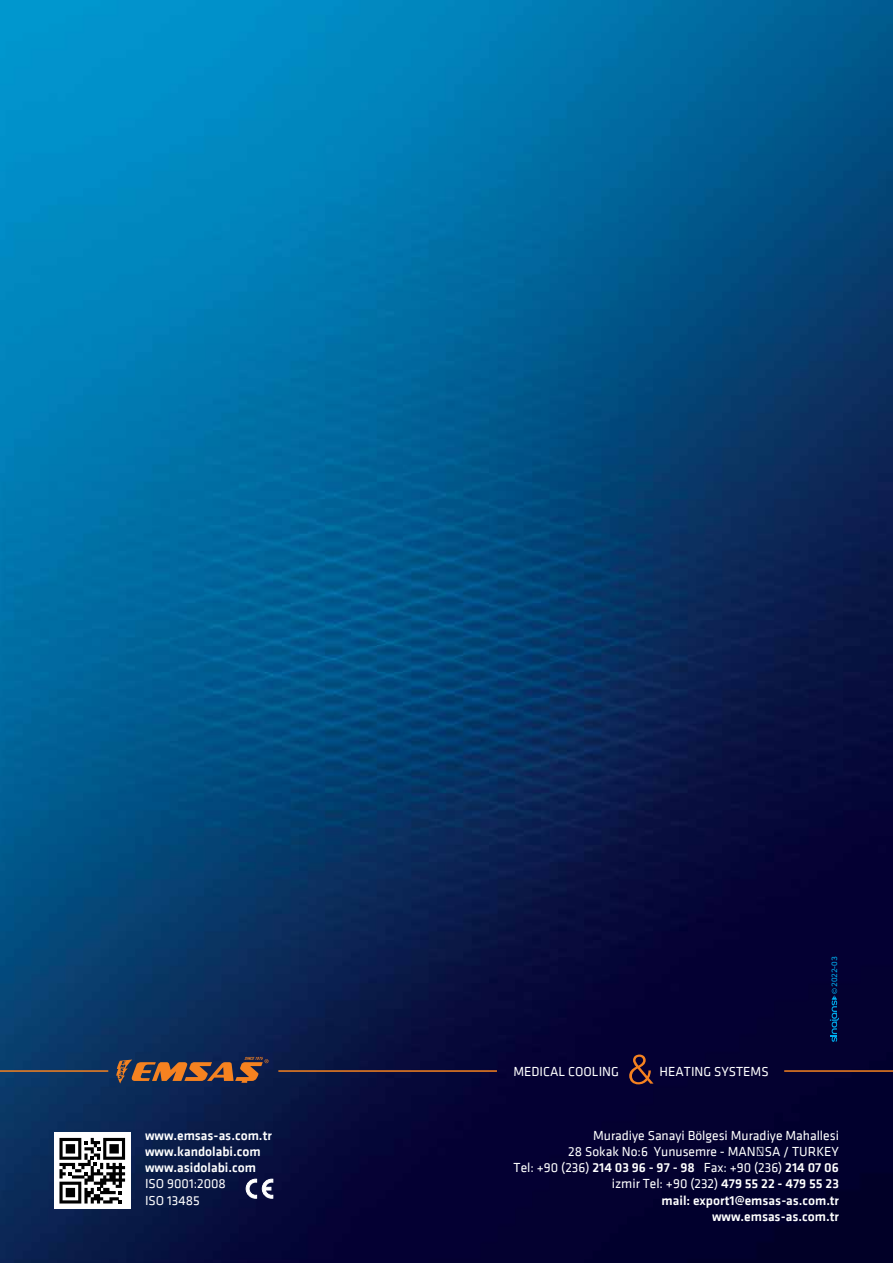
<style>
.page{position:relative;width:893px;height:1263px;background:#fff}
.page>*{position:absolute;margin:0;border:0;box-sizing:border-box;transform-origin:0 0}
.t1{font:13.5px/16.2px "Klavika";color:#fff}
.t2{font:13.5px/16.2px "Klavika KALIN";color:#fff}
.t3{font:8.55px "Kiro";color:#00aeef}
.s1{font-weight:500}
.s2{font-family:"Klavika KALIN"}
</style>
<div class="page">
<img style="left:0;top:0;width:893px;height:1263px">
<svg style="left:245px;top:1178px;width:29px;height:21px"></svg>
<div style="left:54px;top:1132px;width:77px;height:77px;background:#fff"></div>
<svg style="left:59px;top:1138px;width:66px;height:65px"></svg>
<svg style="left:116px;top:1057px;width:153px;height:26px;background:#6f4d3d"></svg>
<svg style="left:629px;top:1054px;width:24px;height:30px"></svg>
<hr style="left:784px;top:1070px;width:109px;height:2px;background:#f58220">
<hr style="left:0;top:1070px;width:108px;height:2px;background:#f58220">
<hr style="left:278px;top:1070px;width:219px;height:2px;background:#f58220">
<svg style="left:830px;top:988px;width:9px;height:54px"></svg>
<p class="t2" style="left:145px;top:1127px;width:128px">www.emsas-as.com.tr www.kandolabi.com www.asidolabi.com</p>
<p class="t1" style="left:145px;top:1176px;width:82px">ISO 9001:2008<br>ISO 13485</p>
<p class="t1" style="left:513px;top:1063px;width:107px">MEDICAL COOLING</p>
<p class="t1" style="left:660px;top:1063px;width:110px">HEATING SYSTEMS</p>
<p class="t3" style="left:829px;top:987px;width:32px;rotate:-90deg">2022-03</p>
<p class="t1" style="left:514px;top:1127px;width:327px;text-align:right">Muradiye Sanayi Bölgesi Muradiye Mahallesi<br>28 Sokak No:6 Yunusemre - MANİSA / TURKEY<br>Tel: +90 (236) <span class="s1">214 03 96 - 97 - 98</span> Fax: +90 (236) <span class="s1">214 07 06 </span>izmir Tel: +90 (232) <span class="s2">479 55 22 - 479 55 23<br></span><span class="s1">mail: export1@emsas-as.com.tr</span></p>
<p class="t2" style="left:712px;top:1208px;width:128px">www.emsas-as.com.tr</p>
</div>
